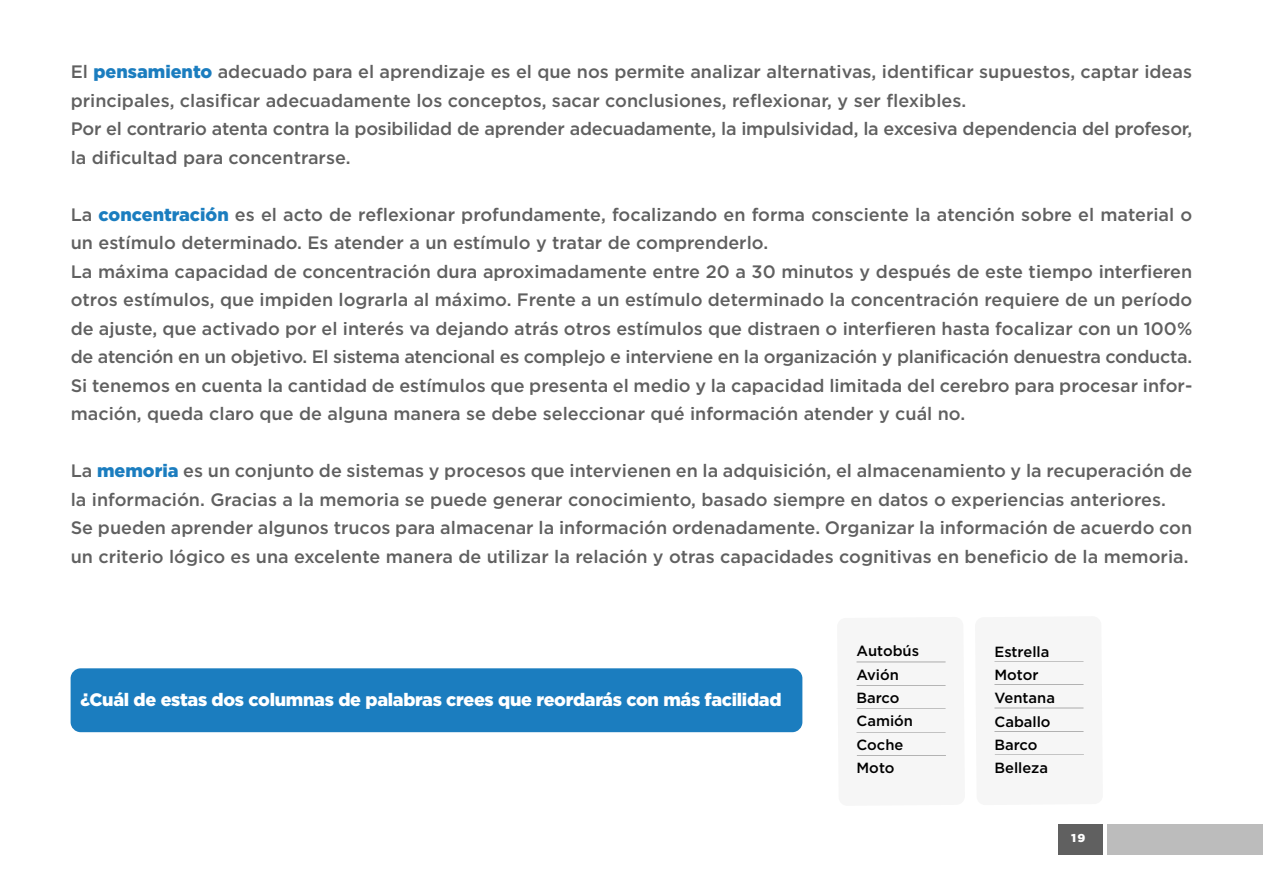
<style>
.page{position:relative;width:1263px;height:893px;background:#fff}
.page>*{position:absolute;margin:0;border:0;box-sizing:border-box;transform-origin:0 0}
.t1{font:500 18px/28.5px "Gotham";color:#606060}
.t2{font:900 18px "Gotham";letter-spacing:-.015em;color:#fff}
.t3{font:500 14.7px/23.4px "Gotham";color:#000}
.t4{font:900 11.4px "Gotham";color:#fff;scale:1.05 1}
.s1{font-weight:900;color:#1b7dbf}
</style>
<div class="page">
<div style="left:856px;top:661px;width:90px;height:95px;background:#f6f6f6"></div>
<hr style="left:856px;top:662px;width:89px;height:1px;background:#606060">
<hr style="left:856px;top:685px;width:89px;height:1px;background:#606060">
<hr style="left:856px;top:709px;width:89px;height:1px;background:#606060">
<hr style="left:856px;top:732px;width:89px;height:1px;background:#606060">
<hr style="left:857px;top:755px;width:89px;height:1px;background:#606060">
<div style="left:994px;top:661px;width:90px;height:94px;background:#f6f6f6"></div>
<hr style="left:994px;top:661px;width:89px;height:1px;background:#606060">
<hr style="left:994px;top:684px;width:89px;height:1px;background:#606060">
<hr style="left:994px;top:708px;width:89px;height:1px;background:#606060">
<hr style="left:994px;top:731px;width:89px;height:1px;background:#606060">
<hr style="left:995px;top:755px;width:89px;height:1px;background:#606060">
<div style="left:71px;top:668px;width:731px;height:64px;background:#1b7dbf;border-radius:10px"></div>
<div style="left:1058px;top:824px;width:45px;height:31px;background:#606060"></div>
<div style="left:1108px;top:824px;width:155px;height:31px;background:#bcbcbc"></div>
<p class="t1" style="left:71px;top:58px;width:1123px">El <span class="s1">pensamiento</span> adecuado para el aprendizaje es el que nos permite analizar alternativas, identificar supuestos, captar ideas principales, clasificar adecuadamente los conceptos, sacar conclusiones, reflexionar, y ser flexibles.<br>Por el contrario atenta contra la posibilidad de aprender adecuadamente, la impulsividad, la excesiva dependencia del profesor, la dificultad para concentrarse.</p>
<p class="t1" style="left:71px;top:200px;width:1123px">La <span class="s1">concentración</span> es el acto de reflexionar profundamente, focalizando en forma consciente la atención sobre el material o un estímulo determinado. Es atender a un estímulo y tratar de comprenderlo.<br>La máxima capacidad de concentración dura aproximadamente entre 20 a 30 minutos y después de este tiempo interfieren otros estímulos, que impiden lograrla al máximo. Frente a un estímulo determinado la concentración requiere de un período de ajuste, que activado por el interés va dejando atrás otros estímulos que distraen o interfieren hasta focalizar con un 100% de atención en un objetivo. El sistema atencional es complejo e interviene en la organización y planificación denuestra conducta.<br>Si tenemos en cuenta la cantidad de estímulos que presenta el medio y la capacidad limitada del cerebro para procesar infor&shy;mación, queda claro que de alguna manera se debe seleccionar qué información atender y cuál no.</p>
<p class="t1" style="left:71px;top:457px;width:1123px">La <span class="s1">memoria</span> es un conjunto de sistemas y procesos que intervienen en la adquisición, el almacenamiento y la recuperación de la información. Gracias a la memoria se puede generar conocimiento, basado siempre en datos o experiencias anteriores.<br>Se pueden aprender algunos trucos para almacenar la información ordenadamente. Organizar la información de acuerdo con un criterio lógico es una excelente manera de utilizar la relación y otras capacidades cognitivas en beneficio de la memoria.</p>
<p class="t2" style="left:80px;top:687px;width:703px">¿Cuál de estas dos columnas de palabras crees que reordarás con más facilidad</p>
<p class="t3" style="left:856px;top:639px;width:64px">Autobús<br>Avión<br>Barco<br>Camión<br>Coche<br>Moto</p>
<p class="t3" style="left:994px;top:640px;width:62px">Estrella<br>Motor<br>Ventana<br>Caballo<br>Barco<br>Belleza</p>
<p class="t4" style="left:1071px;top:830px;width:15px">19</p>
</div>
